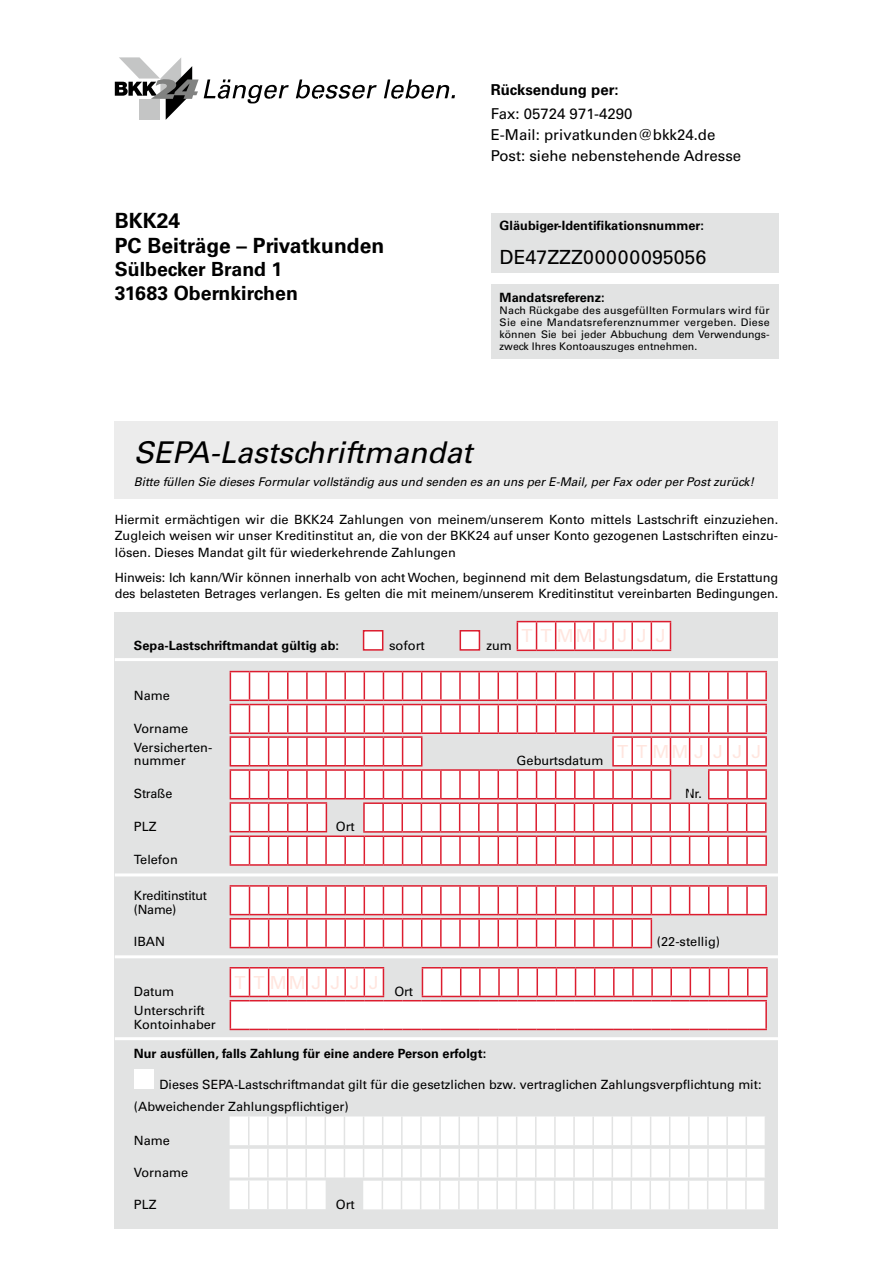
<style>
.page{position:relative;width:893px;height:1263px;background:#fff}
.page>*{position:absolute;margin:0;border:0;box-sizing:border-box;transform-origin:0 0}
.t1{font:italic 30px "Univers LT Std";color:#000}
.t2{font:700 21px/25.2px "Univers LT Std";color:#000}
.t3{font:700 19.5px/23.4px "Univers LT Std";color:#000}
.t4{font:19.5px "Univers LT Std";color:#000}
.t5{font:18px "Univers LT Std";letter-spacing:.45em;color:#ffe6df}
.t6{font:15px/21px "Univers LT Std";color:#000}
.t7{font:700 15px "Univers LT Std";color:#000}
.t8{font:12.75px/16.5px "Univers LT Std";color:#000}
.t9{font:700 12.75px "Univers LT Std";color:#000}
.t10{font:12.75px/13.5px "Univers LT Std";letter-spacing:-.02em;color:#000}
.t11{font:italic 12px "Univers LT Std";color:#000}
.t12{font:10.5px/12px "Univers LT Std";color:#000;text-align:justify}
</style>
<div class="page">
<div style="left:115px;top:612px;width:663px;height:617px;background:#e2e3e3"></div>
<div style="left:134px;top:1070px;width:19px;height:19px;background:#fff"></div>
<svg style="left:230px;top:1116px;width:535px;height:93px"></svg>
<hr style="left:726px;top:1181px;width:2px;height:28px;background:#e2e3e3">
<hr style="left:745px;top:1181px;width:2px;height:28px;background:#e2e3e3">
<hr style="left:764px;top:1181px;width:2px;height:28px;background:#e2e3e3">
<hr style="left:115px;top:658px;width:663px;height:3px;background:#fff">
<hr style="left:115px;top:873px;width:663px;height:3px;background:#fff">
<hr style="left:115px;top:955px;width:663px;height:3px;background:#fff">
<hr style="left:115px;top:1037px;width:663px;height:3px;background:#fff">
<div style="left:491px;top:213px;width:287px;height:59px;background:#e2e3e3"></div>
<div style="left:491px;top:284px;width:287px;height:74px;background:#e2e3e3"></div>
<div style="left:363px;top:630px;width:20px;height:21px;background:#fff;border:2px solid #dc1d2f"></div>
<div style="left:460px;top:630px;width:20px;height:21px;background:#fff;border:2px solid #dc1d2f"></div>
<svg style="left:517px;top:621px;width:154px;height:30px;background:#f9dadd"></svg>
<hr style="left:651px;top:649px;width:20px;height:2px;background:#dc1d2f">
<svg style="left:230px;top:967px;width:538px;height:63px;background:#f8e0e2"></svg>
<svg style="left:230px;top:885px;width:537px;height:63px;background:#f5dadd"></svg>
<svg style="left:230px;top:671px;width:537px;height:195px;background:#f5d9dc"></svg>
<hr style="left:747px;top:699px;width:20px;height:2px;background:#dc1d2f">
<svg style="left:296px;top:79px;width:81px;height:20px"></svg>
<svg style="left:384px;top:79px;width:71px;height:20px"></svg>
<svg style="left:115px;top:57px;width:174px;height:63px"></svg>
<div style="left:115px;top:421px;width:663px;height:77px;background:#ececec"></div>
<h2 class="t2" style="left:115px;top:208px;width:271px">BKK24<br>PC Beiträge – Privatkunden</h2>
<h3 class="t3" style="left:115px;top:258px;width:185px">Sülbecker Brand 1<br>31683 Obernkirchen</h3>
<p class="t7" style="left:491px;top:81px;width:130px">Rücksendung per:</p>
<p class="t6" style="left:491px;top:103px;width:252px">Fax: 05724 971-4290<br>E-Mail: privatkunden@bkk24.de<br>Post: siehe nebenstehende Adresse</p>
<p class="t9" style="left:500px;top:218px;width:206px">Gläubiger-Identifikationsnummer:</p>
<h3 class="t4" style="left:500px;top:245px;width:208px">DE47ZZZ00000095056</h3>
<p class="t9" style="left:500px;top:290px;width:106px">Mandatsreferenz:</p>
<p class="t12" style="left:500px;top:304px;width:272px">Nach Rückgabe des ausgefüllten Formulars wird für Sie eine Mandatsreferenznummer vergeben. Diese können Sie bei jeder Abbuchung dem Verwendungs&shy;zweck Ihres Kontoauszuges entnehmen.</p>
<h1 class="t1" style="left:134px;top:434px;width:340px">SEPA-Lastschriftmandat</h1>
<p class="t11" style="left:134px;top:474px;width:621px">Bitte füllen Sie dieses Formular vollständig aus und senden es an uns per E-Mail, per Fax oder per Post zurück!</p>
<p class="t8" style="left:115px;top:511px;width:665px;text-align:justify">Hiermit ermächtigen wir die BKK24 Zahlungen von meinem/unserem Konto mittels Lastschrift einzuziehen.<br>Zugleich weisen wir unser Kreditinstitut an, die von der BKK24 auf unser Konto gezogenen Lastschriften einzu&shy;lösen. Dieses Mandat gilt für wiederkehrende Zahlungen</p>
<p class="t8" style="left:115px;top:569px;width:665px">Hinweis: Ich kann/Wir können innerhalb von acht Wochen, beginnend mit dem Belastungsdatum, die Erstattung des belasteten Betrages verlangen. Es gelten die mit meinem/unserem Kreditinstitut vereinbarten Bedingungen.</p>
<p class="t9" style="left:134px;top:638px;width:207px">Sepa-Lastschriftmandat gültig ab:</p>
<h3 class="t5" style="left:521px;top:625px;width:146px">TTMMJJJJ</h3>
<p class="t8" style="left:389px;top:637px;width:37px">sofort</p>
<p class="t8" style="left:487px;top:637px;width:27px">zum</p>
<p class="t8" style="left:134px;top:687px;width:38px">Name</p>
<p class="t8" style="left:134px;top:720px;width:56px">Vorname</p>
<p class="t8" style="left:134px;top:740px;width:80px;line-height:13.5px">Versicherten&shy;nummer</p>
<p class="t8" style="left:134px;top:785px;width:40px">Straße</p>
<p class="t8" style="left:134px;top:818px;width:24px">PLZ</p>
<p class="t8" style="left:134px;top:851px;width:45px">Telefon</p>
<p class="t10" style="left:134px;top:889px;width:75px">Kreditinstitut (Name)</p>
<p class="t8" style="left:336px;top:818px;width:20px">Ort</p>
<p class="t8" style="left:517px;top:752px;width:88px">Geburtsdatum</p>
<h3 class="t5" style="left:617px;top:741px;width:146px">TTMMJJJJ</h3>
<p class="t8" style="left:685px;top:785px;width:18px">Nr.</p>
<p class="t8" style="left:134px;top:934px;width:33px">IBAN</p>
<p class="t8" style="left:657px;top:934px;width:65px">(22-stellig)</p>
<p class="t8" style="left:134px;top:981px;width:72px;line-height:19.5px">Datum<br>Unterschrift</p>
<p class="t8" style="left:134px;top:1016px;width:83px">Kontoinhaber</p>
<h3 class="t5" style="left:234px;top:971px;width:146px">TTMMJJJJ</h3>
<p class="t8" style="left:394px;top:983px;width:20px">Ort</p>
<p class="t9" style="left:134px;top:1046px;width:354px">Nur ausfüllen, falls Zahlung für eine andere Person erfolgt:</p>
<p class="t8" style="left:159px;top:1076px;width:604px">Dieses SEPA-Lastschriftmandat gilt für die gesetzlichen bzw. vertraglichen Zahlungsverpflichtung mit:</p>
<p class="t8" style="left:134px;top:1098px;width:216px">(Abweichender Zahlungspflichtiger)</p>
<p class="t8" style="left:134px;top:1132px;width:38px">Name</p>
<p class="t8" style="left:134px;top:1164px;width:56px">Vorname</p>
<p class="t8" style="left:134px;top:1196px;width:24px">PLZ</p>
<p class="t8" style="left:336px;top:1197px;width:20px">Ort</p>
</div>
